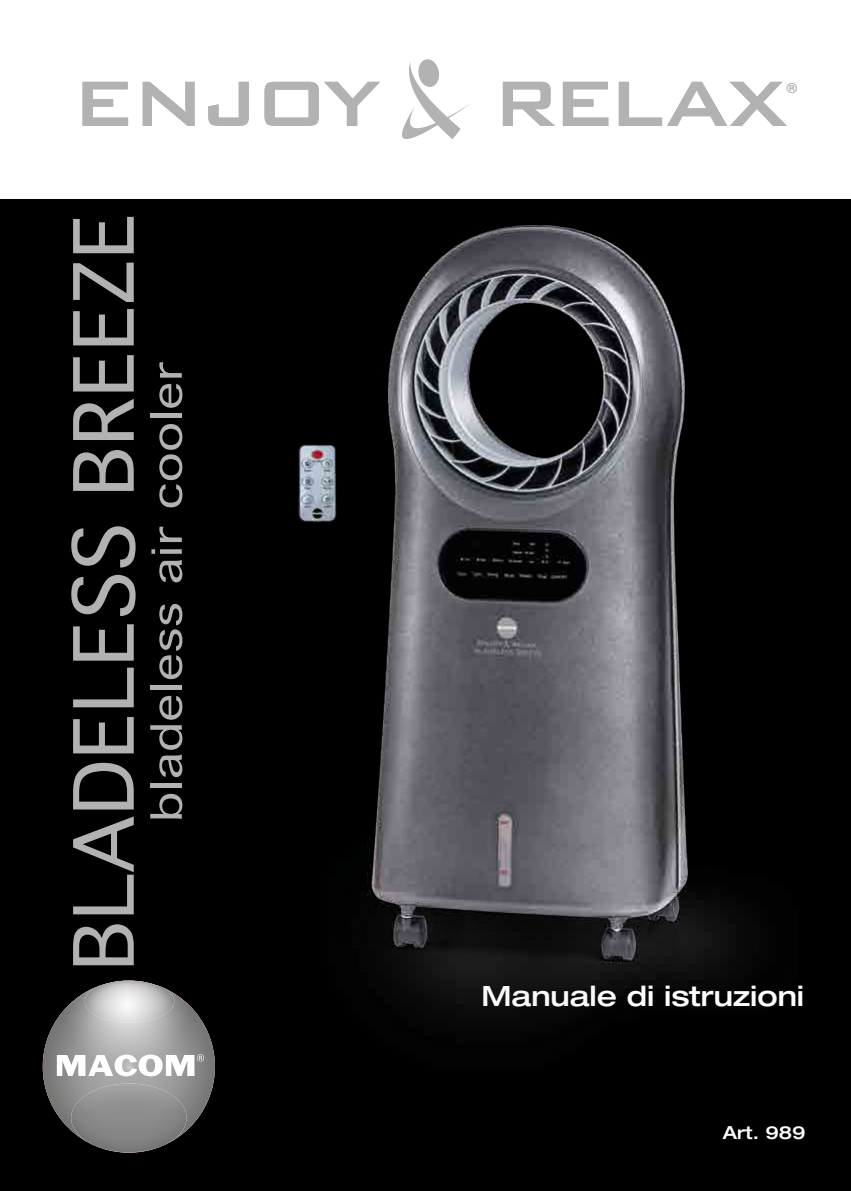
<style>
.page{position:relative;width:851px;height:1191px;background:#fff}
.page>*{position:absolute;margin:0;border:0;box-sizing:border-box;transform-origin:0 0}
.t1{font:500 85.4px "Bank Gothic BT";letter-spacing:-.055em;color:#b3b2b2}
.t2{font:80px "Geneva";color:#b3b2b2}
.t3{font:40px "Geneva";color:#b3b2b2;scale:1.25 1}
.t4{font:500 expanded 28px "Helvetica Neue";color:#fff}
.t5{font:500 expanded 18px "Helvetica Neue";color:#fff}
.t6{font:13.8px "Helvetica";color:#b3b2b2}
</style>
<div class="page">
<div style="left:0;top:0;width:850px;height:1191px;background:#000"></div>
<div style="left:0;top:0;width:850px;height:198px;background:#fff"></div>
<svg style="left:409px;top:59px;width:61px;height:49px"></svg>
<svg style="left:43px;top:980px;width:172px;height:172px"></svg>
<img style="left:239px;top:108px;width:558px;height:911px">
<img style="left:289px;top:427px;width:59px;height:111px">
<h1 class="t1" style="left:71px;top:58px;width:311px">ENJOY</h1>
<h1 class="t1" style="left:491px;top:58px;width:296px">RELAX</h1>
<p class="t6" style="left:786px;top:78px;width:12px">®</p>
<h2 class="t2" style="left:59px;top:971px;width:759px;rotate:-90deg">BLADELESS BREEZE</h2>
<h3 class="t3" style="left:144px;top:822px;width:369px;rotate:-90deg">bladeless air cooler</h3>
<p class="t4" style="left:481px;top:978px;width:324px">Manuale di istruzioni</p>
<p class="t5" style="left:722px;top:1121px;width:84px">Art. 989</p>
</div>
